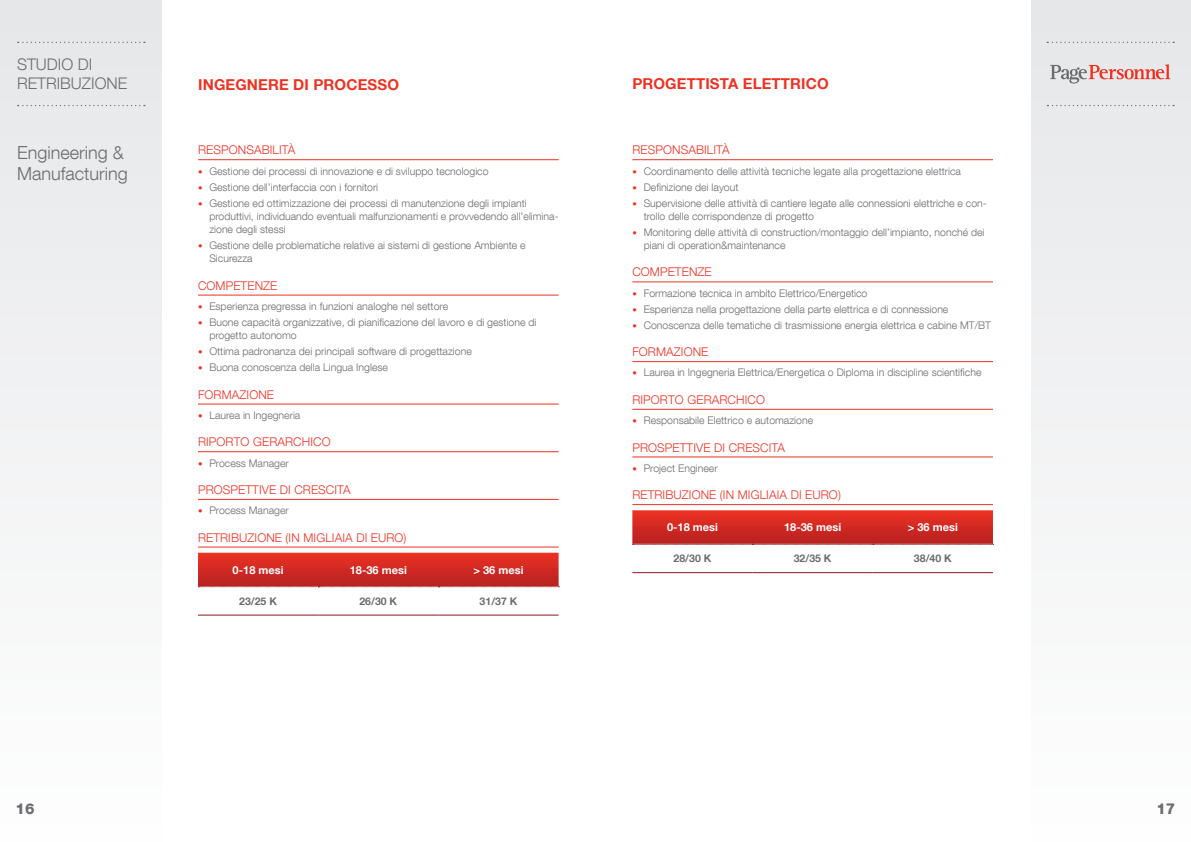
<style>
.page{position:relative;width:1191px;height:842px;background:#fff}
.page>*{position:absolute;margin:0;border:0;box-sizing:border-box;transform-origin:0 0}
.t1{font:300 18px/21px "Helvetica Neue LT Com";color:#6c6d70}
.t2{font:300 16px/19.2px "Helvetica Neue LT Com";color:#6c6d70}
.t3{font:700 15px "Helvetica Neue LT Com";letter-spacing:.01em;color:#ef3122}
.t4{font:800 15px "Helvetica Neue LT Com";color:#6c6d70}
.t5{font:300 12px "Helvetica Neue LT Com";letter-spacing:.01em;color:#ef3122}
.t6{font:700 11px "Helvetica Neue LT Com";color:#fff}
.t7{font:300 10.5px/13.2px "Helvetica Neue LT Com";color:#6c6d70}
.t8{font:700 10.5px "Helvetica Neue LT Com";color:#6c6d70}
.s1{font-weight:800;font-size:9px;color:#ef3122}
</style>
<div class="page">
<div style="left:0;top:0;width:162px;height:842px;background:#f2f2f3"></div>
<div style="left:1031px;top:0;width:160px;height:842px;background:#f2f3f4"></div>
<svg style="left:18px;top:42px;width:127px;height:1px"></svg>
<svg style="left:18px;top:105px;width:127px;height:1px"></svg>
<svg style="left:1047px;top:105px;width:127px;height:1px"></svg>
<svg style="left:1050px;top:64px;width:120px;height:20px"></svg>
<svg style="left:1047px;top:42px;width:127px;height:1px"></svg>
<hr style="left:198px;top:159px;width:360px;height:1px;background:#ef3122">
<hr style="left:198px;top:295px;width:360px;height:1px;background:#ef3122">
<hr style="left:198px;top:404px;width:360px;height:1px;background:#ef3122">
<hr style="left:198px;top:451px;width:360px;height:1px;background:#ef3122">
<hr style="left:198px;top:499px;width:360px;height:1px;background:#ef3122">
<hr style="left:198px;top:547px;width:360px;height:1px;background:#ef3122">
<hr style="left:198px;top:615px;width:120px;height:1px;background:#8f171a">
<hr style="left:318px;top:615px;width:120px;height:1px;background:#8f171a">
<hr style="left:438px;top:615px;width:120px;height:1px;background:#8f171a">
<svg style="left:198px;top:553px;width:361px;height:34px;background:#d02b24"></svg>
<hr style="left:632px;top:159px;width:361px;height:1px;background:#ef3122">
<hr style="left:632px;top:282px;width:361px;height:1px;background:#ef3122">
<hr style="left:632px;top:361px;width:361px;height:1px;background:#ef3122">
<hr style="left:632px;top:409px;width:361px;height:1px;background:#ef3122">
<hr style="left:632px;top:457px;width:361px;height:1px;background:#ef3122">
<hr style="left:632px;top:504px;width:361px;height:1px;background:#ef3122">
<hr style="left:632px;top:572px;width:120px;height:1px;background:#8f171a">
<hr style="left:752px;top:572px;width:120px;height:1px;background:#8f171a">
<hr style="left:872px;top:572px;width:121px;height:1px;background:#8f171a">
<svg style="left:632px;top:510px;width:361px;height:35px;background:#d12e27"></svg>
<h2 class="t2" style="left:17px;top:54px;width:112px">STUDIO DI<br>RETRIBUZIONE</h2>
<h1 class="t1" style="left:17px;top:141px;width:112px">Engineering &amp;<br>Manufacturing</h1>
<p class="t3" style="left:198px;top:76px;width:202px">INGEGNERE DI PROCESSO</p>
<p class="t3" style="left:632px;top:75px;width:198px">PROGETTISTA ELETTRICO</p>
<p class="t5" style="left:198px;top:143px;width:99px">RESPONSABILITÀ</p>
<p class="t7" style="left:198px;top:164px;width:292px"><span class="s1">•</span> Gestione dei processi di innovazione e di sviluppo tecnologico</p>
<p class="t7" style="left:198px;top:180px;width:182px"><span class="s1">•</span> Gestione dell’interfaccia con i fornitori</p>
<p class="t7" style="left:209px;top:196px;width:351px;text-indent:-11px"><span class="s1">•</span> Gestione ed ottimizzazione dei processi di manutenzione degli impianti produttivi, individuando eventuali malfunzionamenti e provvedendo all’elimina&shy;zione degli stessi</p>
<p class="t7" style="left:209px;top:239px;width:318px;text-indent:-11px"><span class="s1">•</span> Gestione delle problematiche relative ai sistemi di gestione Ambiente e<br>Sicurezza</p>
<p class="t5" style="left:198px;top:278px;width:81px">COMPETENZE</p>
<p class="t7" style="left:198px;top:299px;width:252px"><span class="s1">•</span> Esperienza pregressa in funzioni analoghe nel settore</p>
<p class="t7" style="left:209px;top:315px;width:328px;text-indent:-11px"><span class="s1">•</span> Buone capacità organizzative, di pianificazione del lavoro e di gestione di progetto autonomo</p>
<p class="t7" style="left:198px;top:345px;width:275px"><span class="s1">•</span> Ottima padronanza dei principali software di progettazione</p>
<p class="t7" style="left:198px;top:361px;width:191px"><span class="s1">•</span> Buona conoscenza della Lingua Inglese</p>
<p class="t5" style="left:198px;top:387px;width:77px">FORMAZIONE</p>
<p class="t7" style="left:198px;top:408px;width:104px"><span class="s1">•</span> Laurea in Ingegneria</p>
<p class="t5" style="left:198px;top:435px;width:134px">RIPORTO GERARCHICO</p>
<p class="t7" style="left:198px;top:456px;width:92px"><span class="s1">•</span> Process Manager</p>
<p class="t5" style="left:198px;top:482px;width:154px">PROSPETTIVE DI CRESCITA</p>
<p class="t7" style="left:198px;top:504px;width:92px"><span class="s1">•</span> Process Manager</p>
<p class="t5" style="left:198px;top:530px;width:210px">RETRIBUZIONE (IN MIGLIAIA DI EURO)</p>
<p class="t6" style="left:233px;top:563px;width:52px">0-18 mesi</p>
<p class="t6" style="left:350px;top:563px;width:59px">18-36 mesi</p>
<p class="t6" style="left:473px;top:563px;width:51px">&gt; 36 mesi</p>
<p class="t8" style="left:239px;top:594px;width:39px">23/25 K</p>
<p class="t8" style="left:359px;top:594px;width:39px">26/30 K</p>
<p class="t8" style="left:479px;top:594px;width:39px">31/37 K</p>
<p class="t5" style="left:632px;top:143px;width:99px">RESPONSABILITÀ</p>
<p class="t7" style="left:632px;top:164px;width:330px"><span class="s1">•</span> Coordinamento delle attività tecniche legate alla progettazione elettrica</p>
<p class="t7" style="left:632px;top:180px;width:108px"><span class="s1">•</span> Definizione dei layout</p>
<p class="t7" style="left:643px;top:196px;width:344px;text-indent:-11px"><span class="s1">•</span> Supervisione delle attività di cantiere legate alle connessioni elettriche e con&shy;trollo delle corrispondenze di progetto</p>
<p class="t7" style="left:643px;top:225px;width:342px;text-indent:-11px"><span class="s1">•</span> Monitoring delle attività di construction/montaggio dell’impianto, nonché dei piani di operation&amp;maintenance</p>
<p class="t5" style="left:632px;top:265px;width:81px">COMPETENZE</p>
<p class="t7" style="left:632px;top:286px;width:237px"><span class="s1">•</span> Formazione tecnica in ambito Elettrico/Energetico</p>
<p class="t7" style="left:632px;top:302px;width:317px"><span class="s1">•</span> Esperienza nella progettazione della parte elettrica e di connessione</p>
<p class="t7" style="left:632px;top:318px;width:360px"><span class="s1">•</span> Conoscenza delle tematiche di trasmissione energia elettrica e cabine MT/BT</p>
<p class="t5" style="left:632px;top:345px;width:77px">FORMAZIONE</p>
<p class="t7" style="left:632px;top:366px;width:350px"><span class="s1">•</span> Laurea in Ingegneria Elettrica/Energetica o Diploma in discipline scientifiche</p>
<p class="t5" style="left:632px;top:392px;width:134px">RIPORTO GERARCHICO</p>
<p class="t7" style="left:632px;top:414px;width:182px"><span class="s1">•</span> Responsabile Elettrico e automazione</p>
<p class="t5" style="left:632px;top:440px;width:154px">PROSPETTIVE DI CRESCITA</p>
<p class="t7" style="left:632px;top:461px;width:87px"><span class="s1">•</span> Project Engineer</p>
<p class="t5" style="left:632px;top:488px;width:210px">RETRIBUZIONE (IN MIGLIAIA DI EURO)</p>
<p class="t6" style="left:667px;top:520px;width:52px">0-18 mesi</p>
<p class="t6" style="left:784px;top:520px;width:59px">18-36 mesi</p>
<p class="t6" style="left:908px;top:520px;width:51px">&gt; 36 mesi</p>
<p class="t8" style="left:673px;top:552px;width:39px">28/30 K</p>
<p class="t8" style="left:793px;top:552px;width:39px">32/35 K</p>
<p class="t8" style="left:914px;top:552px;width:39px">38/40 K</p>
<h3 class="t4" style="left:16px;top:800px;width:20px">16</h3>
<h3 class="t4" style="left:1156px;top:800px;width:20px">17</h3>
</div>
